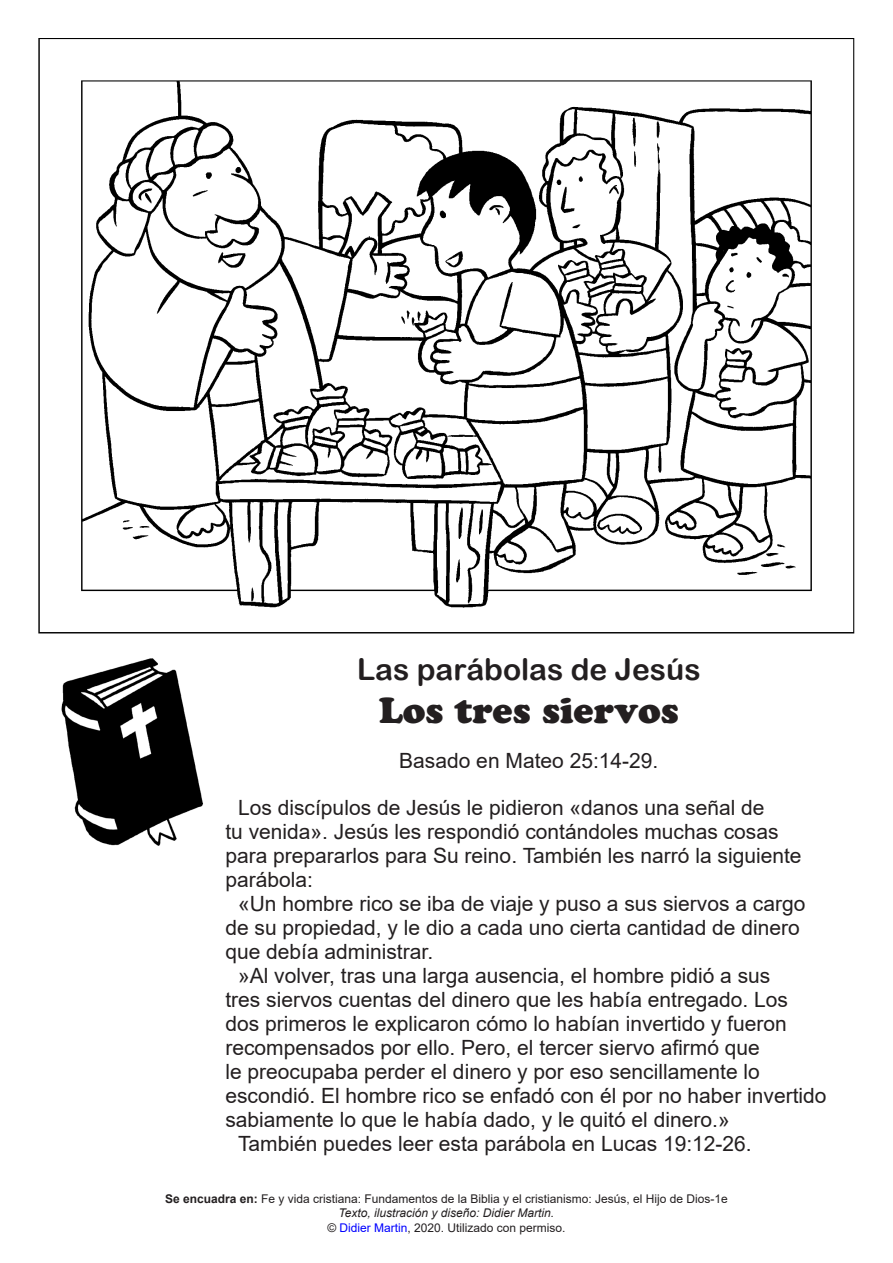
<style>
.page{position:relative;width:893px;height:1263px;background:#fff}
.page>*{position:absolute;margin:0;border:0;box-sizing:border-box;transform-origin:0 0}
.t1{font:36px "Cooper Black Std";color:#231f20}
.t2{font:30px "Arial Rounded MT Bold";color:#231f20}
.t3{font:21px/24px "Arial";color:#231f20}
.No_Spacing{font:12px "Arial";color:#231f20}
.No_Spacing-2{font:italic 12px/14.4px "Arial";color:#231f20;text-align:center}
.s1{font-weight:700}
.s2{font-style:normal}
.s3{font-style:normal;color:#00f}
</style>
<div class="page">
<img style="left:38px;top:38px;width:817px;height:596px">
<img style="left:61px;top:658px;width:142px;height:188px">
<p class="t2" style="left:357px;top:651px;width:345px">Las parábolas de Jesús</p>
<p class="t1" style="left:379px;top:689px;width:302px">Los tres siervos</p>
<p class="t3" style="left:399px;top:749px;width:261px">Basado en Mateo 25:14-29.</p>
<p class="t3" style="left:225px;top:795px;width:578px;text-indent:13px">Los discípulos de Jesús le pidieron «danos una señal de<br>tu venida». Jesús les respondió contándoles muchas cosas para prepararlos para Su reino. También les narró la siguiente parábola:</p>
<p class="t3" style="left:225px;top:891px;width:581px;text-indent:13px">«Un hombre rico se iba de viaje y puso a sus siervos a cargo de su propiedad, y le dio a cada uno cierta cantidad de dinero que debía administrar.</p>
<p class="t3" style="left:225px;top:963px;width:603px;text-indent:13px">»Al volver, tras una larga ausencia, el hombre pidió a sus<br>tres siervos cuentas del dinero que les había entregado. Los dos primeros le explicaron cómo lo habían invertido y fueron recompensados por ello. Pero, el tercer siervo afirmó que<br>le preocupaba perder el dinero y por eso sencillamente lo escondió. El hombre rico se enfadó con él por no haber invertido sabiamente lo que le había dado, y le quitó el dinero.»</p>
<p class="t3" style="left:238px;top:1131px;width:515px">También puedes leer esta parábola en Lucas 19:12-26.</p>
<p class="No_Spacing" style="left:165px;top:1190px;width:564px"><span class="s1">Se encuadra en:</span> Fe y vida cristiana: Fundamentos de la Biblia y el cristianismo: Jesús, el Hijo de Dios-1e</p>
<p class="No_Spacing-2" style="left:327px;top:1206px;width:240px">Texto, ilustración y diseño: Didier Martin.<br><span class="s2">©</span> <span class="s3">Didier Martin</span><span class="s2">, 2020. Utilizado con permiso.</span></p>
</div>
